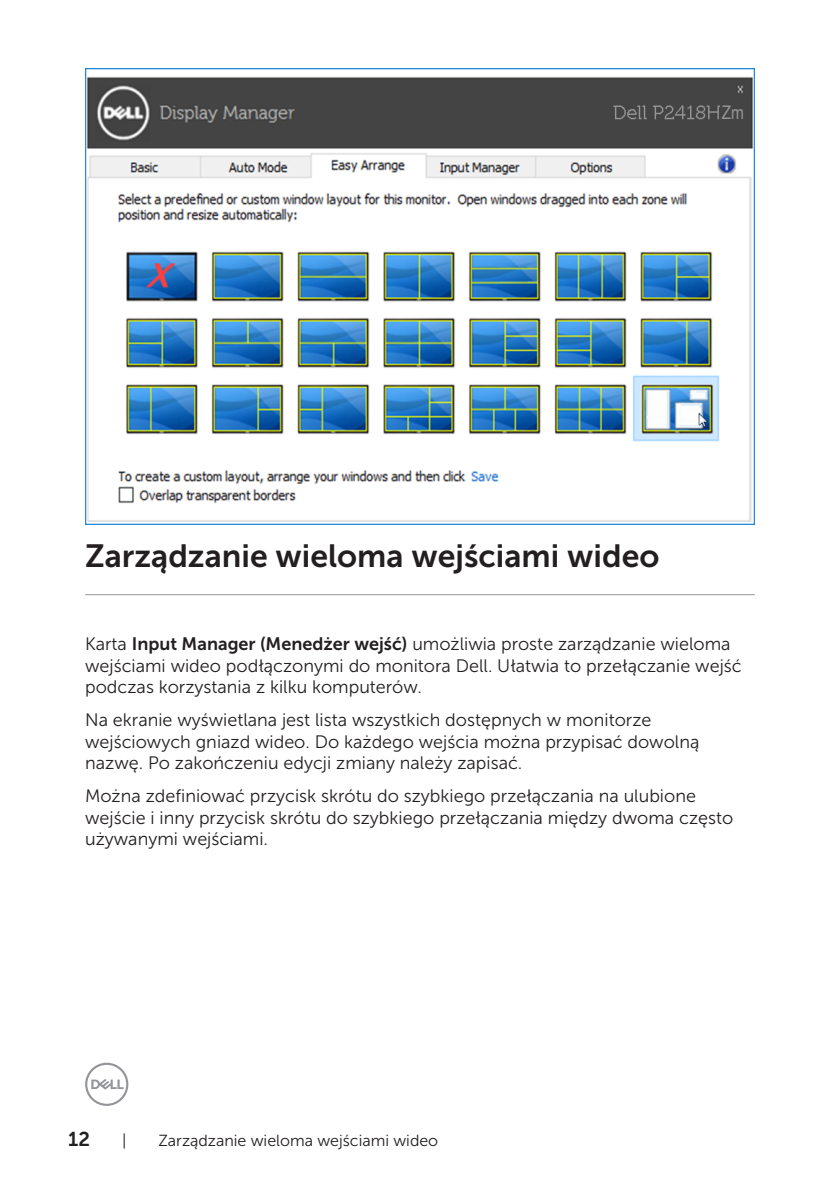
<style>
.page{position:relative;width:840px;height:1191px;background:#fff}
.page>*{position:absolute;margin:0;border:0;box-sizing:border-box;transform-origin:0 0}
.Contents{font:32px "Museo Sans For Dell 700";color:#231f20}
.t1{font:20px "Museo Sans For Dell 700";color:#231f20}
.t2{font:18.8px "Arial Narrow";color:#959595}
.text{font:18px/21.6px "Museo Sans For Dell 300";color:#231f20}
.t3{font:16px "Museo Sans For Dell 300";color:#231f20}
.s1{font-family:"Museo Sans For Dell 700"}
</style>
<div class="page">
<svg style="left:85px;top:1062px;width:43px;height:44px"></svg>
<hr style="left:85px;top:594px;width:669px;height:1px;background:#939598">
<img style="left:85px;top:68px;width:669px;height:456px">
<div style="left:719px;top:102px;width:15px;height:18px;background:#444"></div>
<p class="t2" style="left:721px;top:99px;width:24px">Zm</p>
<p class="Contents" style="left:85px;top:538px;width:575px">Zarządzanie wieloma wejściami wideo</p>
<p class="text" style="left:85px;top:633px;width:657px">Karta <span class="s1">Input Manager (Menedżer wejść)</span> umożliwia proste zarządzanie wieloma wejściami wideo podłączonymi do monitora Dell. Ułatwia to przełączanie wejść podczas korzystania z kilku komputerów.</p>
<p class="text" style="left:85px;top:709px;width:615px">Na ekranie wyświetlana jest lista wszystkich dostępnych w monitorze wejściowych gniazd wideo. Do każdego wejścia można przypisać dowolną nazwę. Po zakończeniu edycji zmiany należy zapisać.</p>
<p class="text" style="left:85px;top:785px;width:649px">Można zdefiniować przycisk skrótu do szybkiego przełączania na ulubione wejście i inny przycisk skrótu do szybkiego przełączania między dwoma często używanymi wejściami.</p>
<p class="t1" style="left:68px;top:1127px;width:23px">12</p>
<p class="t3" style="left:122px;top:1131px;width:6px">|</p>
<p class="t3" style="left:158px;top:1131px;width:281px">Zarządzanie wieloma wejściami wideo</p>
</div>
